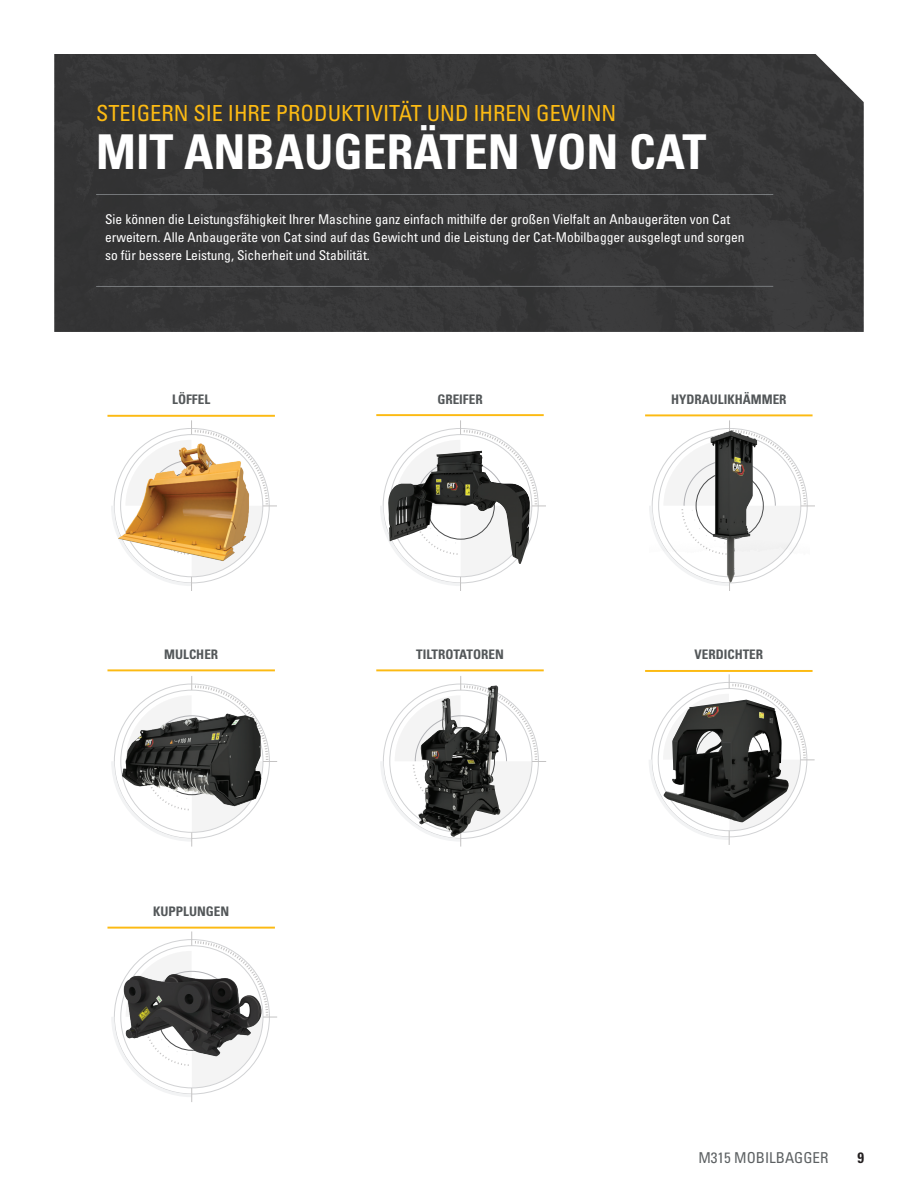
<style>
.page{position:relative;width:918px;height:1188px;background:#fff}
.page>*{position:absolute;margin:0;border:0;box-sizing:border-box;transform-origin:0 0}
.t1{font:48px "Univers LTCYR 67 Bold Cond";color:#fff}
.t2{font:condensed 22.2px "Univers LTCYR 57";color:#fcba13}
.t3{font:condensed 15px "Univers LTCYR 57";color:#5d6163}
.t4{font:15px "Univers LTCYR 67 Bold Cond";color:#231f20}
.t5{font:condensed 13.5px/18px "Univers LTCYR 57";color:#fff}
.t6{font:13.2px "Univers LTCYR 67 Bold Cond";color:#535759}
</style>
<div class="page">
<div style="left:54px;top:54px;width:810px;height:278px;background:#363637"></div>
<hr style="left:96px;top:194px;width:677px;height:1px;background:#bcc2c6">
<hr style="left:96px;top:286px;width:677px;height:1px;background:#bcc2c6">
<hr style="left:107px;top:415px;width:168px;height:2px;background:#fcba13">
<hr style="left:645px;top:670px;width:168px;height:2px;background:#fcba13">
<hr style="left:376px;top:414px;width:168px;height:2px;background:#fcba13">
<hr style="left:645px;top:414px;width:168px;height:2px;background:#fcba13">
<hr style="left:107px;top:927px;width:168px;height:2px;background:#fcba13">
<hr style="left:107px;top:669px;width:168px;height:2px;background:#fcba13">
<hr style="left:376px;top:669px;width:168px;height:2px;background:#fcba13">
<svg style="left:137px;top:420px;width:140px;height:171px"></svg>
<svg style="left:380px;top:420px;width:166px;height:171px"></svg>
<svg style="left:140px;top:676px;width:137px;height:171px"></svg>
<svg style="left:380px;top:676px;width:166px;height:171px"></svg>
<svg style="left:649px;top:674px;width:166px;height:171px"></svg>
<svg style="left:129px;top:931px;width:148px;height:171px"></svg>
<img style="left:111px;top:441px;width:154px;height:123px">
<img style="left:388px;top:451px;width:143px;height:113px">
<img style="left:650px;top:429px;width:159px;height:154px">
<img style="left:111px;top:692px;width:160px;height:130px">
<img style="left:418px;top:685px;width:83px;height:152px">
<img style="left:663px;top:700px;width:83px;height:115px">
<img style="left:111px;top:967px;width:160px;height:99px">
<h2 class="t2" style="left:96px;top:99px;width:522px">STEIGERN SIE IHRE PRODUKTIVITÄT UND IHREN GEWINN</h2>
<h1 class="t1" style="left:96px;top:122px;width:612px">MIT ANBAUGERÄTEN VON CAT</h1>
<p class="t5" style="left:105px;top:210px;width:641px">Sie können die Leistungsfähigkeit Ihrer Maschine ganz einfach mithilfe der großen Vielfalt an Anbaugeräten von Cat erweitern. Alle Anbaugeräte von Cat sind auf das Gewicht und die Leistung der Cat-Mobilbagger ausgelegt und sorgen so für bessere Leistung, Sicherheit und Stabilität.</p>
<p class="t6" style="left:172px;top:391px;width:39px">LÖFFEL</p>
<p class="t6" style="left:437px;top:391px;width:47px">GREIFER</p>
<p class="t6" style="left:671px;top:391px;width:117px">HYDRAULIKHÄMMER</p>
<p class="t6" style="left:164px;top:646px;width:56px">MULCHER</p>
<p class="t6" style="left:416px;top:646px;width:89px">TILTROTATOREN</p>
<p class="t6" style="left:153px;top:904px;width:78px">KUPPLUNGEN</p>
<p class="t6" style="left:694px;top:646px;width:70px">VERDICHTER</p>
<p class="t3" style="left:698px;top:1148px;width:131px">M315 MOBILBAGGER</p>
<p class="t4" style="left:857px;top:1148px;width:8px">9</p>
</div>
